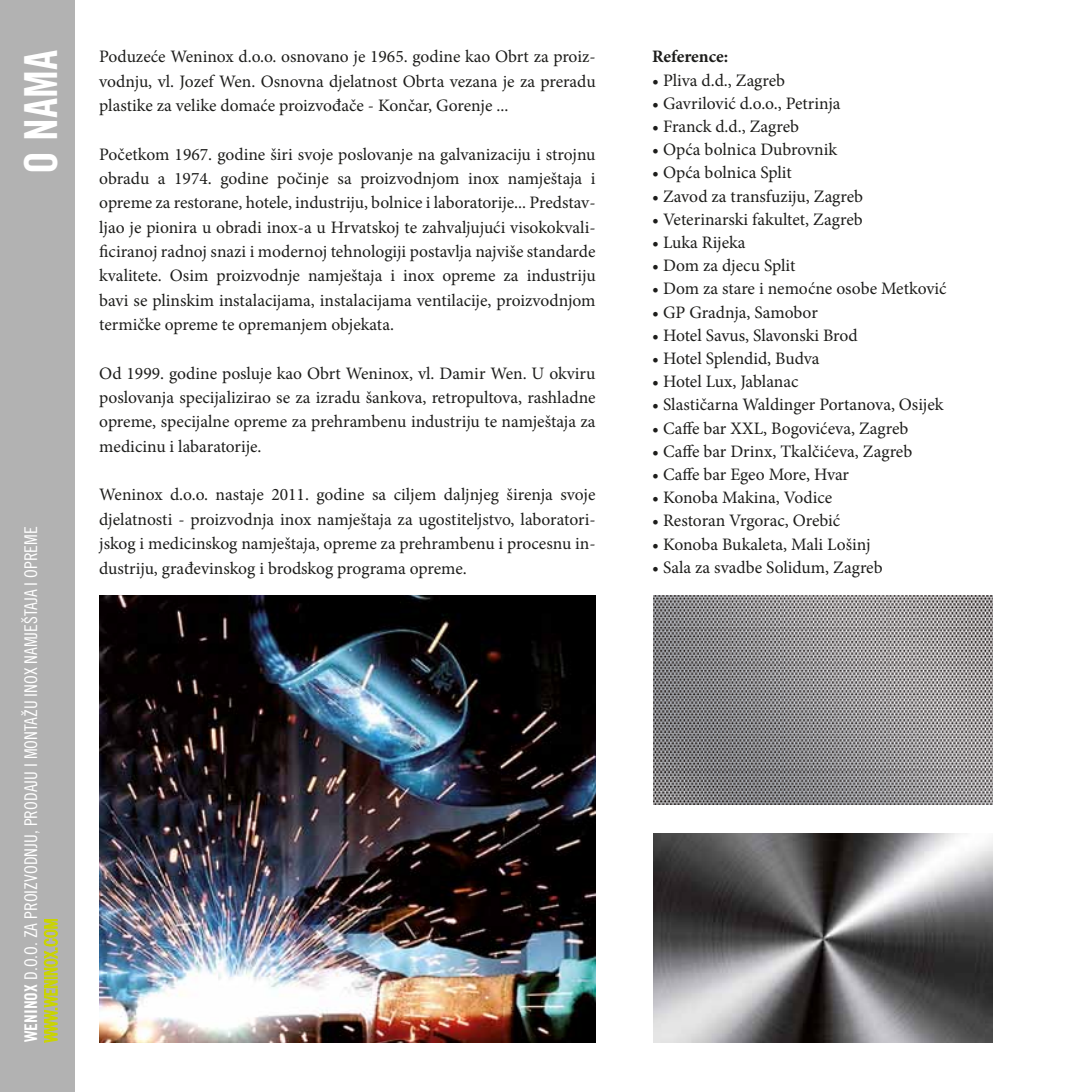
<style>
.page{position:relative;width:1092px;height:1092px;background:#fff}
.page>*{position:absolute;margin:0;border:0;box-sizing:border-box;transform-origin:0 0}
.t1{font:45.5px "Trade Gothic Bold Condensed Twenty";color:#fff}
.t2{font:17.5px/24.3px "Minion Pro";color:#1d1d1b;text-align:justify}
.t3{font:17.5px/20.1px "Trade Gothic Condensed Eighteen";color:#fff}
.t4{font:700 17.5px "Minion Pro";letter-spacing:-.005em;color:#1d1d1b}
.s1{font-family:"Trade Gothic Bold Condensed Twenty"}
.s2{color:#cad400}
</style>
<div class="page">
<div style="left:0;top:0;width:74px;height:1091px;background:#b2b2b2"></div>
<svg style="left:44px;top:919px;width:14px;height:123px"></svg>
<img style="left:653px;top:595px;width:339px;height:209px">
<img style="left:653px;top:833px;width:339px;height:209px">
<img style="left:99px;top:595px;width:496px;height:447px">
<h1 class="t1" style="left:13px;top:173px;width:125px;rotate:-90deg">O NAMA</h1>
<p class="t3" style="left:21px;top:1042px;width:517px;rotate:-90deg"><span class="s1">WENINOX</span> D.O.O. ZA PROIZVODNJU, PRODAJU I MONTAŽU INOX NAMJEŠTAJA I OPREME<br><span class="s2">WWW.WENINOX.COM</span></p>
<p class="t2" style="left:99px;top:45px;width:498px">Poduzeće Weninox d.o.o. osnovano je 1965. godine kao Obrt za proiz&shy;vodnju, vl. Jozef Wen. Osnovna djelatnost Obrta vezana je za preradu plastike za velike domaće proizvođače - Končar, Gorenje ...</p>
<p class="t2" style="left:99px;top:142px;width:498px">Početkom 1967. godine širi svoje poslovanje na galvanizaciju i strojnu obradu a 1974. godine počinje sa proizvodnjom inox namještaja i opreme za restorane, hotele, industriju, bolnice i laboratorije... Predstav&shy;ljao je pionira u obradi inox-a u Hrvatskoj te zahvaljujući visokokvali&shy;ficiranoj radnoj snazi i modernoj tehnologiji postavlja najviše standarde kvalitete. Osim proizvodnje namještaja i inox opreme za industriju bavi se plinskim instalacijama, instalacijama ventilacije, proizvodnjom termičke opreme te opremanjem objekata.</p>
<p class="t2" style="left:99px;top:361px;width:498px">Od 1999. godine posluje kao Obrt Weninox, vl. Damir Wen. U okviru poslovanja specijalizirao se za izradu šankova, retropultova, rashladne opreme, specijalne opreme za prehrambenu industriju te namještaja za medicinu i labaratorije.</p>
<p class="t2" style="left:99px;top:483px;width:498px">Weninox d.o.o. nastaje 2011. godine sa ciljem daljnjeg širenja svoje djelatnosti - proizvodnja inox namještaja za ugostiteljstvo, laboratori&shy;jskog i medicinskog namještaja, opreme za prehrambenu i procesnu in&shy;dustriju, građevinskog i brodskog programa opreme.</p>
<p class="t4" style="left:652px;top:44px;width:78px">Reference:</p>
<p class="t2" style="left:652px;top:68px;width:134px">• Pliva d.d., Zagreb</p>
<p class="t2" style="left:652px;top:91px;width:190px">• Gavrilović d.o.o., Petrinja</p>
<p class="t2" style="left:652px;top:114px;width:148px">• Franck d.d., Zagreb</p>
<p class="t2" style="left:652px;top:137px;width:186px">• Opća bolnica Dubrovnik</p>
<p class="t2" style="left:652px;top:161px;width:141px">• Opća bolnica Split</p>
<p class="t2" style="left:652px;top:184px;width:212px">• Zavod za transfuziju, Zagreb</p>
<p class="t2" style="left:652px;top:207px;width:212px">• Veterinarski fakultet, Zagreb</p>
<p class="t2" style="left:652px;top:230px;width:95px">• Luka Rijeka</p>
<p class="t2" style="left:652px;top:253px;width:145px">• Dom za djecu Split</p>
<p class="t2" style="left:652px;top:277px;width:296px">• Dom za stare i nemoćne osobe Metković</p>
<p class="t2" style="left:652px;top:300px;width:167px">• GP Gradnja, Samobor</p>
<p class="t2" style="left:652px;top:323px;width:207px">• Hotel Savus, Slavonski Brod</p>
<p class="t2" style="left:652px;top:346px;width:169px">• Hotel Splendid, Budva</p>
<p class="t2" style="left:652px;top:369px;width:148px">• Hotel Lux, Jablanac</p>
<p class="t2" style="left:652px;top:392px;width:293px">• Slastičarna Waldinger Portanova, Osijek</p>
<p class="t2" style="left:652px;top:416px;width:257px">• Caffe bar XXL, Bogovićeva, Zagreb</p>
<p class="t2" style="left:652px;top:439px;width:261px">• Caffe bar Drinx, Tkalčićeva, Zagreb</p>
<p class="t2" style="left:652px;top:462px;width:198px">• Caffe bar Egeo More, Hvar</p>
<p class="t2" style="left:652px;top:485px;width:181px">• Konoba Makina, Vodice</p>
<p class="t2" style="left:652px;top:508px;width:189px">• Restoran Vrgorac, Orebić</p>
<p class="t2" style="left:652px;top:532px;width:220px">• Konoba Bukaleta, Mali Lošinj</p>
<p class="t2" style="left:652px;top:555px;width:232px">• Sala za svadbe Solidum, Zagreb</p>
</div>
